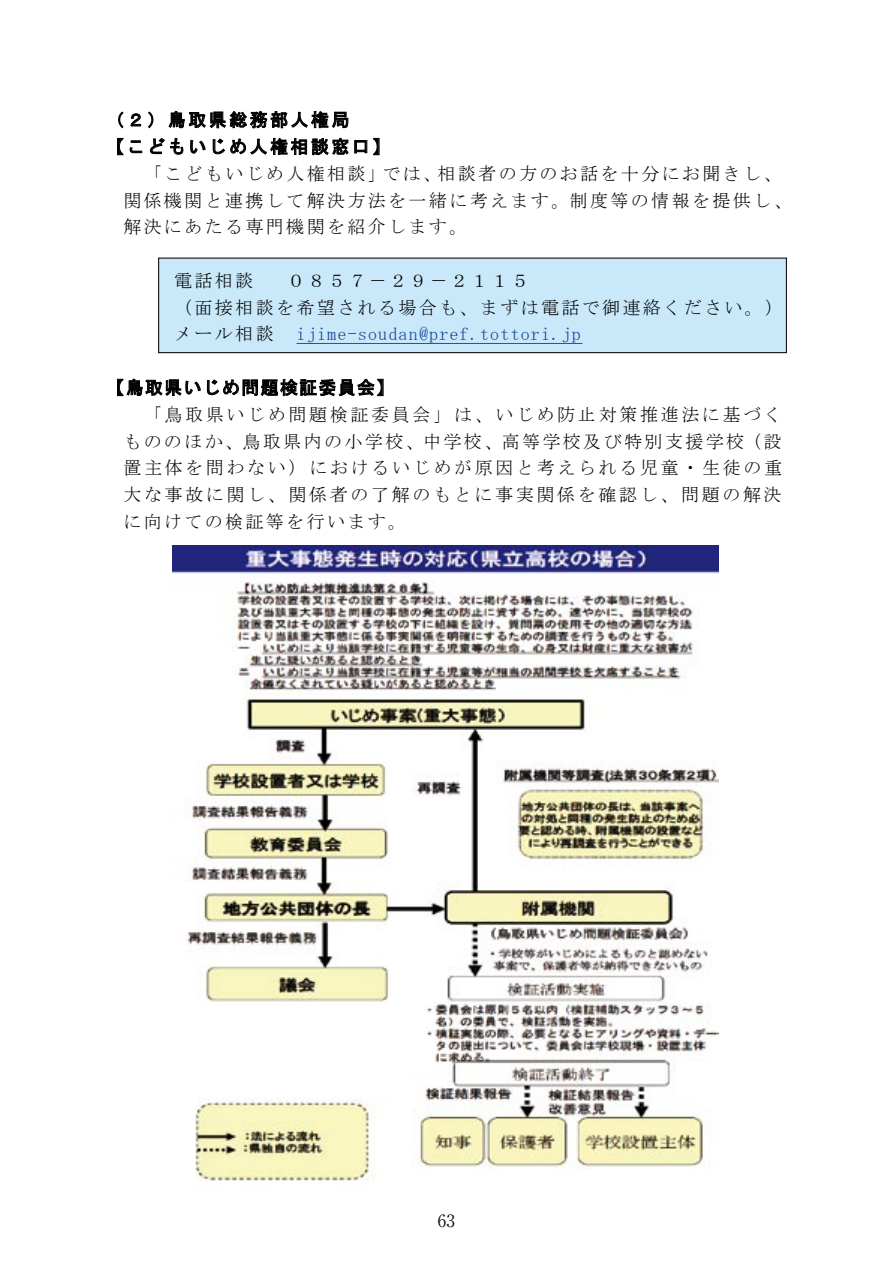
<style>
.page{position:relative;width:893px;height:1263px;background:#fff}
.page>*{position:absolute;margin:0;border:0;box-sizing:border-box;transform-origin:0 0}
.t1{font:18px/26.8px "MS Mincho";letter-spacing:.13em;color:#000}
.t2{font:18px "MS Mincho";letter-spacing:.07em;color:#164091}
.t3{font:18px/26.8px "MS Gothic";letter-spacing:.13em;color:#000}
.t4{font:18px "MS Gothic";letter-spacing:.07em;color:#000}
.t5{font:16.95px "Ryumin Pro";color:#1a1311}
</style>
<div class="page">
<div style="left:159px;top:258px;width:627px;height:95px;background:#c9e8fa"></div>
<div style="left:158px;top:258px;width:629px;height:95px;border:1px solid #1a1311"></div>
<svg style="left:118px;top:111px;width:6px;height:17px"></svg>
<svg style="left:131px;top:113px;width:10px;height:13px"></svg>
<svg style="left:117px;top:138px;width:6px;height:17px"></svg>
<svg style="left:130px;top:140px;width:12px;height:13px"></svg>
<svg style="left:148px;top:111px;width:219px;height:45px"></svg>
<svg style="left:373px;top:138px;width:7px;height:17px"></svg>
<hr style="left:297px;top:343px;width:285px;height:1px;background:#164091;border-radius:50%">
<svg style="left:117px;top:379px;width:84px;height:18px"></svg>
<svg style="left:207px;top:379px;width:177px;height:18px"></svg>
<img style="left:173px;top:546px;width:546px;height:643px">
<p class="t3" style="left:106px;top:106px;width:285px">（２）鳥取県総務部人権局<br>【こどもいじめ人権相談窓口】</p>
<p class="t1" style="left:123px;top:160px;width:670px;text-indent:21px">「こどもいじめ人権相談」では、相談者の方のお話を十分にお聞きし、関係機関と連携して解決方法を一緒に考えます。制度等の情報を提供し、解決にあたる専門機関を紹介します。</p>
<p class="t1" style="left:174px;top:267px;width:81px">電話相談</p>
<p class="t1" style="left:174px;top:267px;width:610px;text-indent:113px">０８５７－２９－２１１５<br>（面接相談を希望される場合も、まずは電話で御連絡ください。）メール相談</p>
<p class="t2" style="left:297px;top:325px;width:286px">ijime-soudan@pref.tottori.jp</p>
<p class="t4" style="left:106px;top:378px;width:289px">【鳥取県いじめ問題検証委員会】</p>
<p class="t1" style="left:123px;top:401px;width:660px;text-align:justify;text-indent:21px">「鳥取県いじめ問題検証委員会」は、いじめ防止対策推進法に基づくもののほか、鳥取県内の小学校、中学校、高等学校及び特別支援学校（設置主体を問わない）におけるいじめが原因と考えられる児童・生徒の重大な事故に関し、関係者の了解のもとに事実関係を確認し、問題の解決に向けての検証等を行います。</p>
<p class="t5" style="left:438px;top:1207px;width:19px">63</p>
</div>
